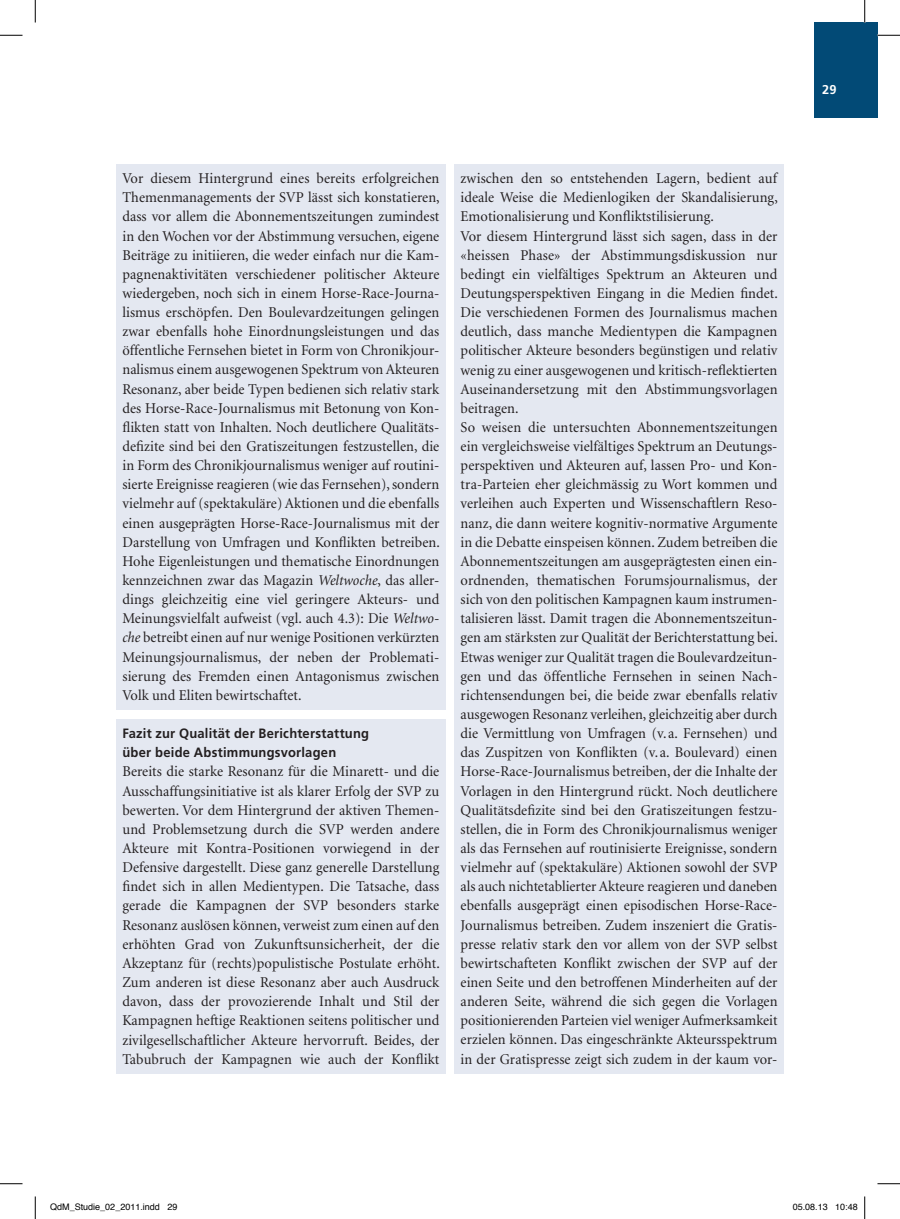
<style>
.page{position:relative;width:900px;height:1219px;background:#fff}
.page>*{position:absolute;margin:0;border:0;box-sizing:border-box;transform-origin:0 0}
.t1{font:15px/19.2px "Minion";letter-spacing:.005em;color:#231f20;scale:.96 1}
.t2{font:700 13.5px/19.2px "Frutiger LT Std";letter-spacing:.02em;color:#231f20;scale:.96 1}
.t3{font:700 12.75px "Frutiger LT Std";color:#fff}
.t4{font:9px "Helvetica";color:#000}
.s1{font-style:italic}
</style>
<div class="page">
<div style="left:813px;top:22px;width:64px;height:96px;background:#024a76"></div>
<div style="left:116px;top:719px;width:330px;height:354px;background:#e4e8f1"></div>
<div style="left:454px;top:164px;width:330px;height:909px;background:#e4e8f1"></div>
<div style="left:116px;top:164px;width:330px;height:545px;background:#e4e8f1"></div>
<svg style="left:0;top:35px;width:22px;height:1px"></svg>
<svg style="left:877px;top:35px;width:23px;height:1px"></svg>
<svg style="left:0;top:1183px;width:22px;height:1px"></svg>
<svg style="left:877px;top:1183px;width:23px;height:1px"></svg>
<svg style="left:35px;top:0;width:1px;height:22px"></svg>
<svg style="left:35px;top:1196px;width:1px;height:23px"></svg>
<svg style="left:864px;top:0;width:1px;height:22px"></svg>
<svg style="left:864px;top:1196px;width:1px;height:23px"></svg>
<p class="t1" style="left:122px;top:169px;width:332px">Vor diesem Hintergrund eines bereits erfolgreichen Themenmanagements der SVP lässt sich konstatieren, dass vor allem die Abonnementszeitungen zumindest in den Wochen vor der Abstimmung versuchen, eigene Beiträge zu initiieren, die weder einfach nur die Kam&shy;pagnenaktivitäten verschiedener politischer Akteure wiedergeben, noch sich in einem Horse-Race-Journa&shy;lismus erschöpfen. Den Boulevardzeitungen gelingen zwar ebenfalls hohe Einordnungsleistungen und das öffentliche Fernsehen bietet in Form von Chronikjour&shy;nalismus einem ausgewogenen Spektrum von Akteuren Resonanz, aber beide Typen bedienen sich relativ stark des Horse-Race-Journalismus mit Betonung von Kon&shy;flikten statt von Inhalten. Noch deutlichere Qualitäts&shy;defizite sind bei den Gratiszeitungen festzustellen, die in Form des Chronikjournalismus weniger auf routini&shy;sierte Ereignisse reagieren (wie das Fernsehen), sondern vielmehr auf (spektakuläre) Aktionen und die ebenfalls einen ausgeprägten Horse-Race-Journalismus mit der Darstellung von Umfragen und Konflikten betreiben.<br>Hohe Eigenleistungen und thematische Einordnungen kennzeichnen zwar das Magazin <span class="s1">Weltwoche</span>, das aller&shy;dings gleichzeitig eine viel geringere Akteurs- und Meinungsvielfalt aufweist (vgl. auch 4.3): Die <span class="s1">Weltwo&shy;che</span> betreibt einen auf nur wenige Positionen verkürzten Meinungsjournalismus, der neben der Problemati&shy;sierung des Fremden einen Antagonismus zwischen Volk und Eliten bewirtschaftet.</p>
<p class="t2" style="left:122px;top:724px;width:258px">Fazit zur Qualität der Berichterstattung über beide Abstimmungsvorlagen</p>
<p class="t1" style="left:122px;top:762px;width:332px;text-align:justify">Bereits die starke Resonanz für die Minarett- und die Ausschaffungsinitiative ist als klarer Erfolg der SVP zu bewerten. Vor dem Hintergrund der aktiven Themen&shy;und Problemsetzung durch die SVP werden andere Akteure mit Kontra-Positionen vorwiegend in der Defensive dargestellt. Diese ganz generelle Darstellung findet sich in allen Medientypen. Die Tatsache, dass gerade die Kampagnen der SVP besonders starke Resonanz auslösen können, verweist zum einen auf den erhöhten Grad von Zukunftsunsicherheit, der die Akzeptanz für (rechts)populistische Postulate erhöht.<br>Zum anderen ist diese Resonanz aber auch Ausdruck davon, dass der provozierende Inhalt und Stil der Kampagnen heftige Reaktionen seitens politischer und zivilgesellschaftlicher Akteure hervorruft. Beides, der Tabubruch der Kampagnen wie auch der Konflikt</p>
<p class="t1" style="left:460px;top:169px;width:332px">zwischen den so entstehenden Lagern, bedient auf ideale Weise die Medienlogiken der Skandalisierung, Emotionalisierung und Konfliktstilisierung.<br>Vor diesem Hintergrund lässt sich sagen, dass in der «heissen Phase» der Abstimmungsdiskussion nur bedingt ein vielfältiges Spektrum an Akteuren und Deutungsperspektiven Eingang in die Medien findet.<br>Die verschiedenen Formen des Journalismus machen deutlich, dass manche Medientypen die Kampagnen politischer Akteure besonders begünstigen und relativ wenig zu einer ausgewogenen und kritisch-reflektierten Auseinandersetzung mit den Abstimmungsvorlagen beitragen.<br>So weisen die untersuchten Abonnementszeitungen ein vergleichsweise vielfältiges Spektrum an Deutungs&shy;perspektiven und Akteuren auf, lassen Pro- und Kon&shy;tra-Parteien eher gleichmässig zu Wort kommen und verleihen auch Experten und Wissenschaftlern Reso&shy;nanz, die dann weitere kognitiv-normative Argumente in die Debatte einspeisen können. Zudem betreiben die Abonnementszeitungen am ausgeprägtesten einen ein&shy;ordnenden, thematischen Forumsjournalismus, der sich von den politischen Kampagnen kaum instrumen&shy;talisieren lässt. Damit tragen die Abonnementszeitun&shy;gen am stärksten zur Qualität der Berichterstattung bei.<br>Etwas weniger zur Qualität tragen die Boulevardzeitun&shy;gen und das öffentliche Fernsehen in seinen Nach&shy;richtensendungen bei, die beide zwar ebenfalls relativ ausgewogen Resonanz verleihen, gleichzeitig aber durch die Vermittlung von Umfragen (v.a. Fernsehen) und das Zuspitzen von Konflikten (v.a. Boulevard) einen Horse-Race-Journalismus betreiben, der die Inhalte der Vorlagen in den Hintergrund rückt. Noch deutlichere Qualitätsdefizite sind bei den Gratiszeitungen festzu&shy;stellen, die in Form des Chronikjournalismus weniger als das Fernsehen auf routinisierte Ereignisse, sondern vielmehr auf (spektakuläre) Aktionen sowohl der SVP als auch nichtetablierter Akteure reagieren und daneben ebenfalls ausgeprägt einen episodischen Horse-Race-Journalismus betreiben. Zudem inszeniert die Gratis&shy;presse relativ stark den vor allem von der SVP selbst bewirtschafteten Konflikt zwischen der SVP auf der einen Seite und den betroffenen Minderheiten auf der anderen Seite, während die sich gegen die Vorlagen positionierenden Parteien viel weniger Aufmerksamkeit erzielen können. Das eingeschränkte Akteursspektrum in der Gratispresse zeigt sich zudem in der kaum vor-</p>
<p class="t3" style="left:822px;top:82px;width:16px">29</p>
<p class="t4" style="left:50px;top:1199px;width:129px">QdM_Studie_02_2011.indd 29</p>
<p class="t4" style="left:792px;top:1199px;width:67px">05.08.13 10:48</p>
</div>
